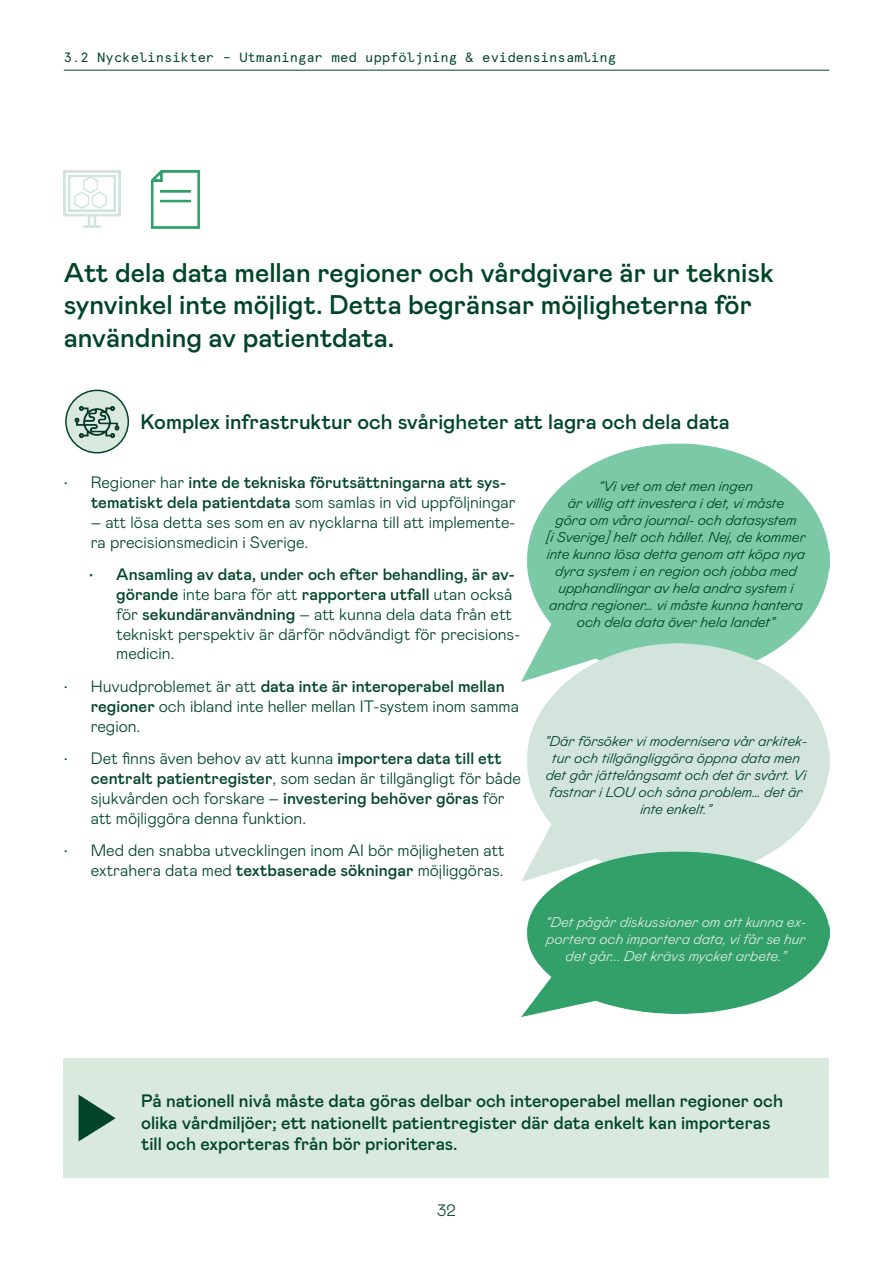
<style>
.page{position:relative;width:893px;height:1263px;background:#fff}
.page>*{position:absolute;margin:0;border:0;box-sizing:border-box;transform-origin:0 0}
.t1{font:500 27px/32.4px "Mabry";color:#004529}
.t2{font:500 21px "Mabry";color:#004529}
.t3{font:500 18px/21.6px "Mabry";color:#004529}
.t4{font:300 16.5px/19.8px "Mabry";color:#004529}
.t5{font:500 16.5px/19.8px "Mabry";letter-spacing:-.005em;color:#004529}
.t6{font:italic 300 14.25px/17px "Mabry";color:#004529;text-align:center}
.t7{font:italic 300 14.25px/17px "Mabry";color:#dae9dd;text-align:center}
.t8{font:13.5px "Apercu Mono";color:#004529}
.s1{font-weight:300}
.s2{font-weight:500}
</style>
<div class="page">
<hr style="left:64px;top:70px;width:765px;height:1px;background:#004529">
<div style="left:63px;top:1058px;width:765px;height:120px;background:#dae9dd"></div>
<svg style="left:79px;top:1095px;width:37px;height:46px"></svg>
<img style="left:527px;top:443px;width:302px;height:200px">
<img style="left:521px;top:643px;width:308px;height:209px">
<img style="left:521px;top:852px;width:308px;height:164px">
<img style="left:64px;top:170px;width:57px;height:57px">
<img style="left:75px;top:177px;width:31px;height:31px">
<img style="left:150px;top:171px;width:51px;height:57px">
<div style="left:66px;top:390px;width:62px;height:63px;background:#dae9dd;border-radius:50%"></div>
<div style="left:65px;top:390px;width:64px;height:63px;border:2px solid #004529;border-radius:50%"></div>
<img style="left:75px;top:399px;width:45px;height:45px">
<p class="t8" style="left:64px;top:49px;width:554px">3.2 Nyckelinsikter – Utmaningar med uppföljning &amp; evidensinsamling</p>
<h1 class="t1" style="left:64px;top:255px;width:712px">Att dela data mellan regioner och vårdgivare är ur teknisk synvinkel inte möjligt. Detta begränsar möjligheterna för användning av patientdata.</h1>
<p class="t2" style="left:140px;top:407px;width:591px">Komplex infrastruktur och svårigheter att lagra och dela data</p>
<p class="t5" style="left:91px;top:472px;width:427px;text-indent:-27px"><span class="s1">• Regioner har</span> inte de tekniska förutsättningarna att sys&shy;tematiskt dela patientdata <span class="s1">som samlas in vid uppföljningar</span></p>
<p class="t4" style="left:91px;top:511px;width:426px">– att lösa detta ses som en av nycklarna till att implemente&shy;ra precisionsmedicin i Sverige.</p>
<p class="t4" style="left:116px;top:564px;width:405px;text-indent:-27px"><span class="s2">• Ansamling av data, under och efter behandling, är av&shy;görande</span> inte bara för att <span class="s2">rapportera utfall</span> utan också för <span class="s2">sekundäranvändning</span> – att kunna dela data från ett tekniskt perspektiv är därför nödvändigt för precisions&shy;medicin.</p>
<p class="t4" style="left:91px;top:675px;width:430px;text-indent:-27px">• Huvudproblemet är att <span class="s2">data inte är interoperabel mellan regioner</span> och ibland inte heller mellan IT-system inom samma region.</p>
<p class="t4" style="left:91px;top:747px;width:432px;text-indent:-27px">• Det finns även behov av att kunna <span class="s2">importera data till ett centralt patientregister</span>, som sedan är tillgängligt för både sjukvården och forskare – <span class="s2">investering behöver göras</span> för att möjliggöra denna funktion.</p>
<p class="t4" style="left:64px;top:839px;width:442px;text-align:right">• Med den snabba utvecklingen inom AI bör möjligheten att extrahera data med <span class="s2">textbaserade sökningar</span> möjliggöras.</p>
<p class="t6" style="left:546px;top:477px;width:261px">“Vi vet om det men ingen<br>är villig att investera i det, vi måste<br>göra om våra journal- och datasystem<br>[i Sverige] helt och hållet. Nej, de kommer inte kunna lösa detta genom att köpa nya dyra system i en region och jobba med upphandlingar av hela andra system i andra regioner… vi måste kunna hantera och dela data över hela landet”</p>
<p class="t6" style="left:545px;top:732px;width:264px">”Där försöker vi modernisera vår arkitek&shy;tur och tillgängliggöra öppna data men det går jättelångsamt och det är svårt. Vi fastnar i LOU och såna problem… det är inte enkelt.”</p>
<p class="t7" style="left:546px;top:913px;width:262px">“Det pågår diskussioner om att kunna ex&shy;portera och importera data, vi får se hur det går... Det krävs mycket arbete.”</p>
<p class="t3" style="left:141px;top:1089px;width:644px">På nationell nivå måste data göras delbar och interoperabel mellan regioner och olika vårdmiljöer; ett nationellt patientregister där data enkelt kan importeras till och exporteras från bör prioriteras.</p>
<p class="t4" style="left:437px;top:1199px;width:20px">32</p>
</div>
